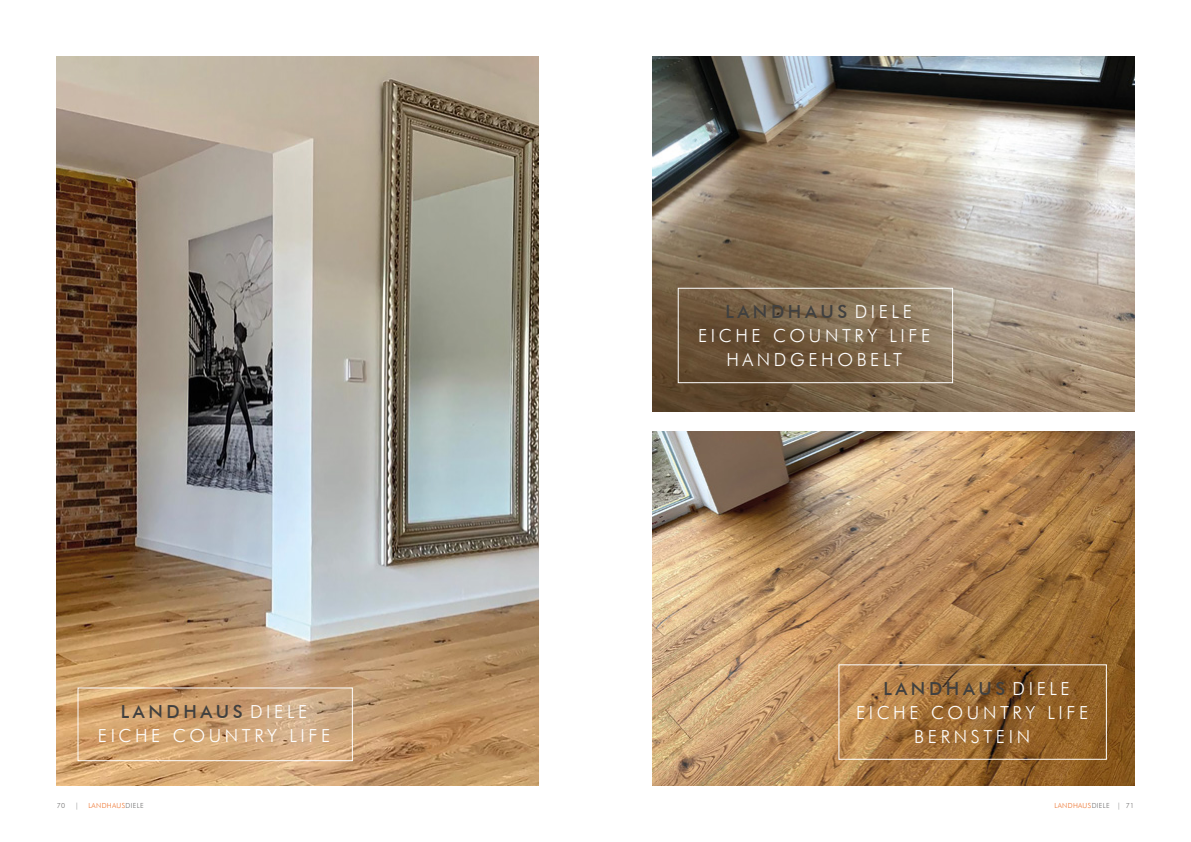
<style>
.page{position:relative;width:1191px;height:842px;background:#fff}
.page>*{position:absolute;margin:0;border:0;box-sizing:border-box;transform-origin:0 0}
.t1{font:300 18px/24px "Futura BT";letter-spacing:.2em;color:#fff;text-align:center}
.t2{font:300 7px "Futura BT";letter-spacing:.05em;color:#ed6e26}
.t3{font:300 7px "Futura BT";color:#706f6f}
.s1{font-weight:500;color:#404040}
.s2{color:#706f6f}
</style>
<div class="page">
<img style="left:56px;top:56px;width:1079px;height:730px">
<img style="left:652px;top:431px;width:482px;height:355px">
<img style="left:652px;top:57px;width:482px;height:354px">
<div style="left:838px;top:664px;width:268px;height:96px;border:1px solid #fff"></div>
<div style="left:677px;top:288px;width:276px;height:95px;border:1px solid #fff"></div>
<p class="t1" style="left:98px;top:699px;width:234px"><span class="s1">LANDHAUS</span> DIELE<br>EICHE COUNTRY LIFE</p>
<p class="t1" style="left:698px;top:300px;width:234px"><span class="s1">LANDHAUS</span> DIELE<br>EICHE COUNTRY LIFE<br>HANDGEHOBELT</p>
<p class="t1" style="left:856px;top:676px;width:234px"><span class="s1">LANDHAUS</span> DIELE<br>EICHE COUNTRY LIFE<br>BERNSTEIN</p>
<p class="t3" style="left:57px;top:801px;width:10px">70</p>
<p class="t3" style="left:75px;top:801px;width:5px">|</p>
<p class="t2" style="left:88px;top:801px;width:57px">LANDHAUS<span class="s2">DIELE</span></p>
<p class="t2" style="left:1054px;top:801px;width:81px">LANDHAUS<span class="s2">DIELE | 71</span></p>
</div>
